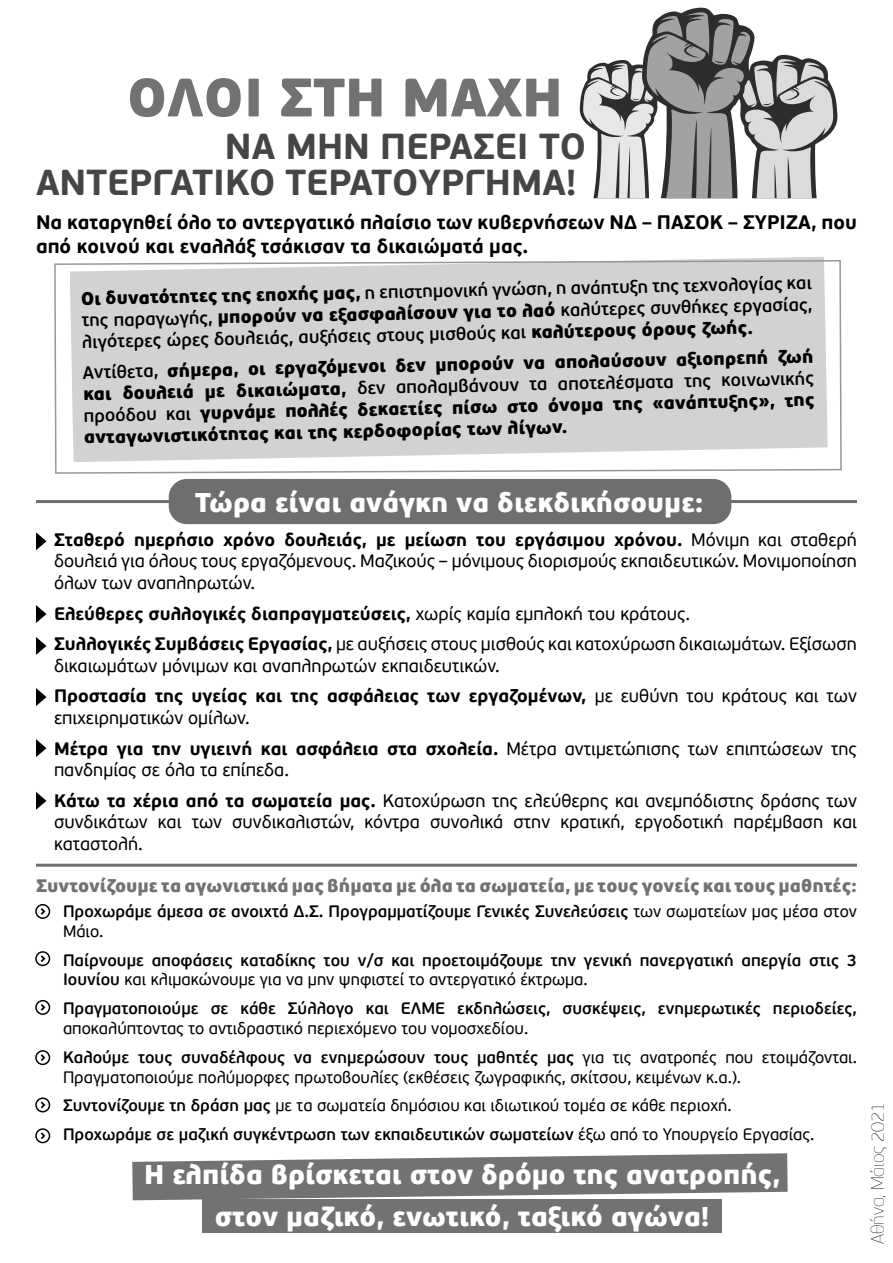
<style>
.page{position:relative;width:893px;height:1263px;background:#fff}
.page>*{position:absolute;margin:0;border:0;box-sizing:border-box;transform-origin:0 0}
.t1{font:900 54px "PF Beau Sans Pro";color:#727272}
.t2{font:700 36px "PF Beau Sans Pro";color:#454545}
.t3{font:900 27px "PF Beau Sans Pro";color:#fff}
.t4{font:700 19.5px/23.4px "PF Beau Sans Pro";color:#000}
.t5{font:18px/21.6px "PF Beau Sans Pro";color:#000;text-align:justify}
.t6{font:900 18px/21.9px "PF Beau Sans Pro";color:#000;text-align:justify}
.t7{font:600 18px/22.2px "PF Beau Sans Pro";color:#000;text-align:justify}
.t8{font:700 18px/21.6px "PF Beau Sans Pro";color:#000}
.t9{font:900 18px "PF Beau Sans Pro";color:#727272}
.t10{font:18px "PF Beau Sans Pro X Thin";color:#000}
.t11{font:600 16.5px/19.8px "PF Beau Sans Pro";color:#000}
.t12{font:16.5px/19.8px "PF Beau Sans Pro";color:#000}
.s1{font-weight:900}
.s2{font-weight:600}
.s3{font-weight:700}
.s4{font-weight:400}
</style>
<div class="page">
<svg style="left:579px;top:7px;width:259px;height:191px"></svg>
<svg style="left:54px;top:259px;width:788px;height:215px;background:#d7d7d7"></svg>
<hr style="left:36px;top:500px;width:821px;height:3px;background:#6e6e6e">
<div style="left:169px;top:479px;width:562px;height:45px;background:#6e6e6e;border-radius:18px"></div>
<svg style="left:36px;top:792px;width:10px;height:18px"></svg>
<svg style="left:36px;top:739px;width:10px;height:18px"></svg>
<svg style="left:36px;top:688px;width:10px;height:18px"></svg>
<svg style="left:36px;top:637px;width:10px;height:18px"></svg>
<svg style="left:36px;top:605px;width:10px;height:18px"></svg>
<svg style="left:36px;top:532px;width:10px;height:18px"></svg>
<div style="left:202px;top:1200px;width:520px;height:33px;background:#727272"></div>
<svg style="left:132px;top:1153px;width:656px;height:47px;background:#898989"></svg>
<svg style="left:35px;top:904px;width:15px;height:15px"></svg>
<svg style="left:35px;top:951px;width:15px;height:15px"></svg>
<svg style="left:35px;top:1000px;width:15px;height:15px"></svg>
<svg style="left:35px;top:1050px;width:15px;height:15px"></svg>
<svg style="left:35px;top:1097px;width:15px;height:15px"></svg>
<svg style="left:35px;top:1128px;width:15px;height:15px"></svg>
<hr style="left:36px;top:864px;width:821px;height:3px;background:#6e6e6e">
<p class="t1" style="left:127px;top:63px;width:437px">ΟΛΟΙ ΣΤΗ ΜΑΧΗ</p>
<p class="t2" style="left:225px;top:124px;width:363px">ΝΑ ΜΗΝ ΠΕΡΆΣΕΙ ΤΟ</p>
<p class="t2" style="left:36px;top:160px;width:542px">ΑΝΤΕΡΓΑΤΙΚΌ ΤΕΡΑΤΟΎΡΓΗΜΑ!</p>
<p class="t4" style="left:36px;top:211px;width:822px">Να καταργηθεί όλο το αντεργατικό πλαίσιο των κυβερνήσεων ΝΔ – ΠΑΣΟΚ – ΣΥΡΙΖΑ, που από κοινού και εναλλάξ τσάκισαν τα δικαιώματά μας.</p>
<p class="t7" style="left:81px;top:286px;width:733px;rotate:-1deg"><span class="s1">Οι δυνατότητες της εποχής μας,</span> η επιστημονική γνώση, η ανάπτυξη της τεχνολογίας και της παραγωγής, <span class="s1">μπορούν να εξασφαλίσουν για το λαό</span> καλύτερες συνθήκες εργασίας, λιγότερες ώρες δουλειάς, αυξήσεις στους μισθούς και <span class="s1">καλύτερους όρους ζωής.</span></p>
<p class="t6" style="left:83px;top:360px;width:733px;rotate:-1deg"><span class="s2">Αντίθετα,</span> σήμερα, οι εργαζόμενοι δεν μπορούν να απολαύσουν αξιοπρεπή ζωή και δουλειά με δικαιώματα, <span class="s2">δεν απολαμβάνουν τα αποτελέσματα της κοινωνικής προόδου και</span> γυρνάμε πολλές δεκαετίες πίσω στο όνομα της «ανάπτυξης», της ανταγωνιστικότητας και της κερδοφορίας των λίγων.</p>
<p class="t3" style="left:195px;top:485px;width:510px">Τώρα είναι ανάγκη να διεκδικήσουμε:</p>
<p class="t5" style="left:54px;top:529px;width:804px"><span class="s3">Σταθερό ημερήσιο χρόνο δουλειάς, με μείωση του εργάσιμου χρόνου.</span> Μόνιμη και σταθερή δουλειά για όλους τους εργαζόμενους. Μαζικούς – μόνιμους διορισμούς εκπαιδευτικών. Μονιμοποίηση όλων των αναπληρωτών.</p>
<p class="t8" style="left:54px;top:603px;width:638px">Ελεύθερες συλλογικές διαπραγματεύσεις, <span class="s4">χωρίς καμία εμπλοκή του κράτους.</span></p>
<p class="t5" style="left:54px;top:633px;width:804px"><span class="s3">Συλλογικές Συμβάσεις Εργασίας,</span> με αυξήσεις στους μισθούς και κατοχύρωση δικαιωμάτων. Εξίσωση δικαιωμάτων μόνιμων και αναπληρωτών εκπαιδευτικών.</p>
<p class="t8" style="left:54px;top:686px;width:804px">Προστασία της υγείας και της ασφάλειας των εργαζομένων, <span class="s4">με ευθύνη του κράτους και των επιχειρηματικών ομίλων.</span></p>
<p class="t5" style="left:54px;top:738px;width:804px"><span class="s3">Μέτρα για την υγιεινή και ασφάλεια στα σχολεία.</span> Μέτρα αντιμετώπισης των επιπτώσεων της πανδημίας σε όλα τα επίπεδα.</p>
<p class="t5" style="left:54px;top:790px;width:804px"><span class="s3">Κάτω τα χέρια από τα σωματεία μας.</span> Κατοχύρωση της ελεύθερης και ανεμπόδιστης δράσης των συνδικάτων και των συνδικαλιστών, κόντρα συνολικά στην κρατική, εργοδοτική παρέμβαση και καταστολή.</p>
<p class="t9" style="left:36px;top:874px;width:822px">Συντονίζουμε τα αγωνιστικά μας βήματα με όλα τα σωματεία, με τους γονείς και τους μαθητές:</p>
<p class="t11" style="left:63px;top:902px;width:795px">Προχωράμε άμεσα σε ανοιχτά Δ.Σ. Προγραμματίζουμε Γενικές Συνελεύσεις <span class="s4">των σωματείων μας μέσα στον<br>Μάιο.</span></p>
<p class="t11" style="left:63px;top:950px;width:795px">Παίρνουμε αποφάσεις καταδίκης του ν/σ και προετοιμάζουμε την γενική πανεργατική απεργία στις 3<br>Ιουνίου <span class="s4">και κλιμακώνουμε για να μην ψηφιστεί το αντεργατικό έκτρωμα.</span></p>
<p class="t11" style="left:63px;top:999px;width:795px">Πραγματοποιούμε σε κάθε Σύλλογο και ΕΛΜΕ εκδηλώσεις, συσκέψεις, ενημερωτικές περιοδείες, <span class="s4">αποκαλύπτοντας το αντιδραστικό περιεχόμενο του νομοσχεδίου.</span></p>
<p class="t12" style="left:63px;top:1047px;width:795px"><span class="s2">Καλούμε τους συναδέλφους να ενημερώσουν τους μαθητές μας</span> για τις ανατροπές που ετοιμάζονται.<br>Πραγματοποιούμε πολύμορφες πρωτοβουλίες (εκθέσεις ζωγραφικής, σκίτσου, κειμένων κ.α.).</p>
<p class="t12" style="left:63px;top:1096px;width:670px"><span class="s2">Συντονίζουμε τη δράση μας</span> με τα σωματεία δημόσιου και ιδιωτικού τομέα σε κάθε περιοχή.</p>
<p class="t11" style="left:63px;top:1125px;width:753px">Προχωράμε σε μαζική συγκέντρωση των εκπαιδευτικών σωματείων <span class="s4">έξω από το Υπουργείο Εργασίας.</span></p>
<p class="t3" style="left:144px;top:1157px;width:638px">Η ελπίδα βρίσκεται στον δρόμο της ανατροπής,</p>
<p class="t3" style="left:215px;top:1199px;width:496px">στον μαζικό, ενωτικό, ταξικό αγώνα!</p>
<p class="t10" style="left:867px;top:1244px;width:144px;rotate:-90deg">Αθήνα, Μάιος 2021</p>
</div>
